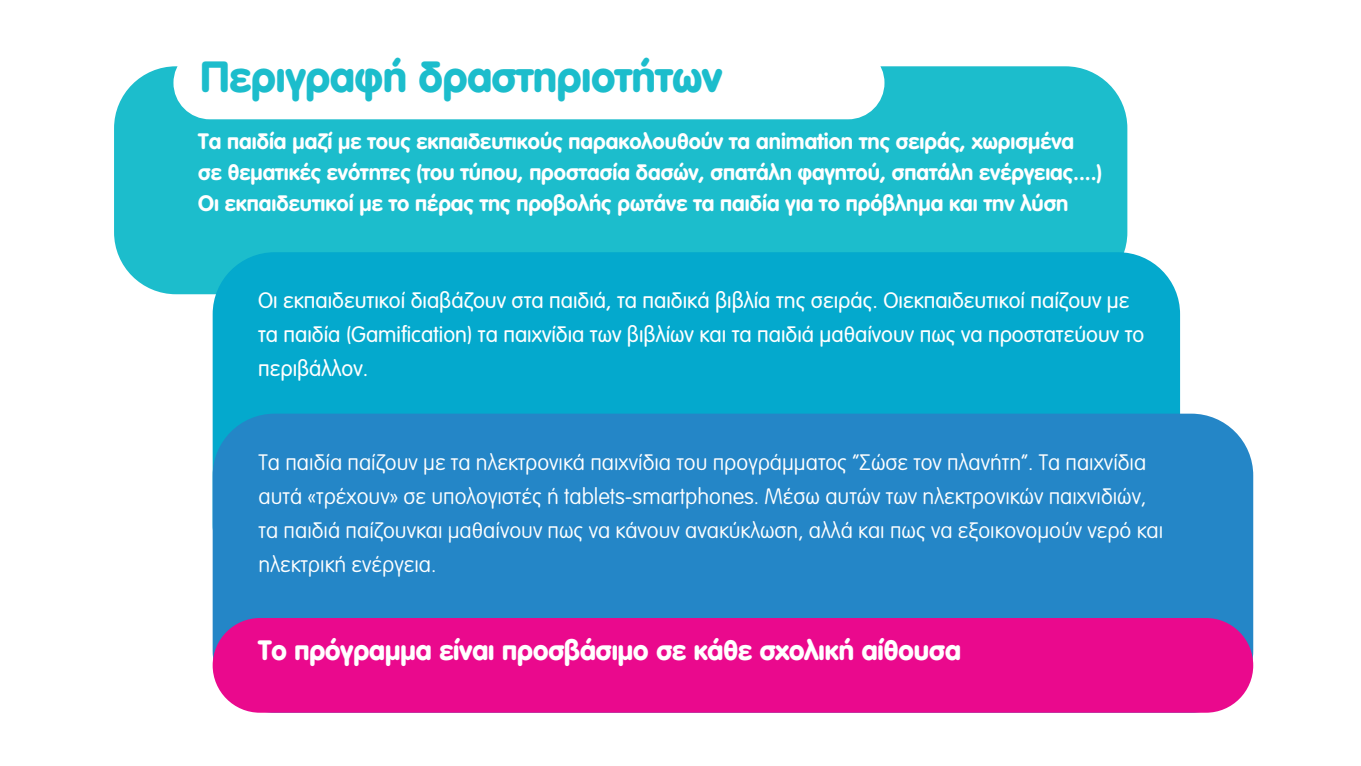
<style>
.page{position:relative;width:1361px;height:766px;background:#fff}
.page>*{position:absolute;margin:0;border:0;box-sizing:border-box;transform-origin:0 0}
.t1{font:900 43px "VAG Rounded Greek";color:#1cbdcc}
.t2{font:900 27.6px "VAG Rounded Greek";color:#fff}
.t3{font:100 22px/34px "VAG Rounded Greek";color:#fff}
.t4{font:700 22px/30.6px "VAG Rounded Greek";color:#fff}
.t5{font:300 22px/34px "VAG Rounded Greek";color:#fff}
</style>
<div class="page">
<div style="left:114px;top:66px;width:1013px;height:228px;background:#1cbdcc;border-radius:62px"></div>
<div style="left:213px;top:252px;width:967px;height:334px;background:#04a9cd;border-radius:62px"></div>
<div style="left:213px;top:413px;width:1040px;height:299px;background:#2486c7;border-radius:62px"></div>
<div style="left:213px;top:617px;width:1040px;height:95px;background:#ea098d;border-radius:47px"></div>
<div style="left:173px;top:46px;width:711px;height:73px;background:#fff;border-radius:36px"></div>
<p class="t1" style="left:200px;top:51px;width:523px">Περιγραφή δραστηριοτήτων</p>
<p class="t4" style="left:198px;top:127px;width:905px">Τα παιδία μαζί με τους εκπαιδευτικούς παρακολουθούν τα animation της σειράς, χωρισμένα σε θεματικές ενότητες (του τύπου, προστασία δασών, σπατάλη φαγητού, σπατάλη ενέργειας....)</p>
<p class="t4" style="left:198px;top:188px;width:872px">Οι εκπαιδευτικοί με το πέρας της προβολής ρωτάνε τα παιδία για το πρόβλημα και την λύση</p>
<p class="t5" style="left:258px;top:283px;width:888px">Οι εκπαιδευτικοί διαβάζουν στα παιδιά, τα παιδικά βιβλία της σειράς. Οιεκπαιδευτικοί παίζουν με τα παιδία (Gamification) τα παιχνίδια των βιβλίων και τα παιδιά μαθαίνουν πως να προστατεύουν το περιβάλλον.</p>
<p class="t3" style="left:259px;top:446px;width:906px">Τα παιδία παίζουν με τα ηλεκτρονικά παιχνίδια του προγράμματος “Σώσε τον πλανήτη”. Τα παιχνίδια αυτά «τρέχουν» σε υπολογιστές ή tablets-smartphones. Μέσω αυτών των ηλεκτρονικών παιχνιδιών, τα παιδιά παίζουνκαι μαθαίνουν πως να κάνουν ανακύκλωση, αλλά και πως να εξοικονομούν νερό και ηλεκτρική ενέργεια.</p>
<p class="t2" style="left:259px;top:633px;width:704px">Το πρόγραμμα είναι προσβάσιμο σε κάθε σχολική αίθουσα</p>
</div>
